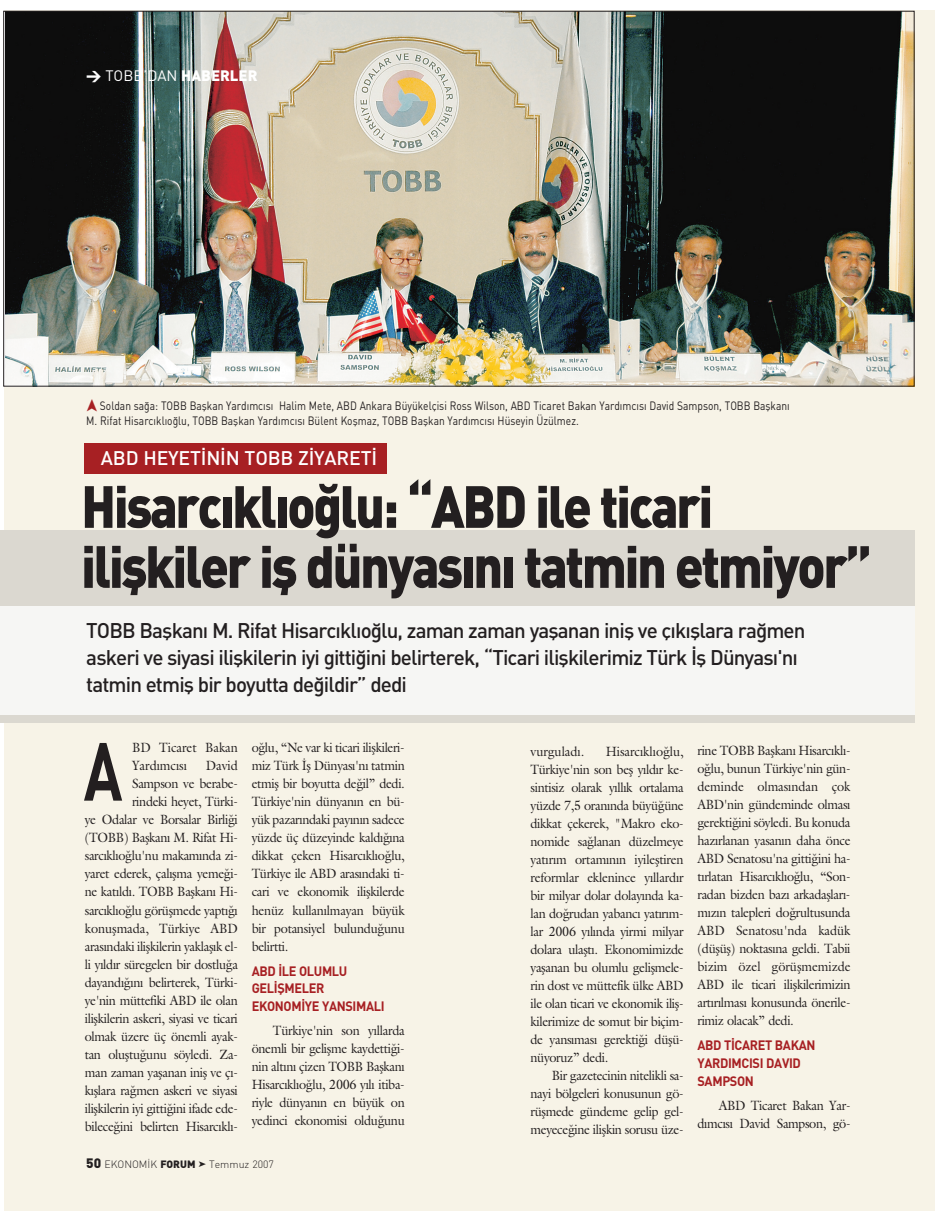
<style>
.page{position:relative;width:935px;height:1211px;background:#fff}
.page>*{position:absolute;margin:0;border:0;box-sizing:border-box;transform-origin:0 0}
.t1{font:81px "DINT Bold";color:#231f20;scale:.75 1}
.t2{font:58.5px/60px "DINT Black";letter-spacing:-.045em;color:#231f20;scale:.88 1}
.t3{font:21px/27px "DINT Medium";letter-spacing:-.045em;color:#231f20}
.t4{font:19.5px "DINT Medium";letter-spacing:-.01em;color:#fff}
.t5{font:15px "DINT Black";color:#fff}
.t6{font:13.5px/18px "Galliard Turk";letter-spacing:-.03em;color:#231f20;text-align:justify;scale:.94 1}
.t7{font:13.5px/18px "DINT Bold";letter-spacing:-.025em;color:#a72023;scale:.94 1}
.t8{font:13.5px/18px "Galliard Turk";letter-spacing:-.005em;color:#231f20;scale:.94 1}
.t9{font:12px/14.7px "DINT";color:#231f20;scale:.85 1}
.t10{font:10.5px "DINT Light";color:#231f20}
.s1{font-family:"DINT"}
.s2{font-family:"DINT Black";font-size:13.5px}
.s3{font-family:"DINT Black"}
</style>
<div class="page">
<div style="left:4px;top:10px;width:930px;height:1200px;background:#f7f3e7"></div>
<div style="left:0;top:530px;width:914px;height:192px;background:#dbd8d0"></div>
<div style="left:0;top:605px;width:914px;height:109px;background:#f6f6f4"></div>
<div style="left:85px;top:443px;width:302px;height:31px;background:#a72023"></div>
<img style="left:5px;top:13px;width:907px;height:371px">
<p class="t5" style="left:86px;top:70px;width:173px">&gt; <span class="s1">TOBB’DAN</span> HABERLER</p>
<p class="t9" style="left:86px;top:400px;width:829px;text-indent:14px">Soldan sa¤a: TOBB Baflkan Yard›mc›s› Halim Mete, ABD Ankara Büyükelçisi Ross Wilson, ABD Ticaret Bakan Yard›mc›s› David Sampson, TOBB Baflkan›<br>M. Rifat Hisarc›kl›o¤lu, TOBB Baflkan Yard›mc›s› Bülent Koflmaz, TOBB Baflkan Yard›mc›s› Hüseyin Üzülmez.</p>
<h3 class="t4" style="left:101px;top:451px;width:278px">ABD HEYET‹N‹N TOBB Z‹YARET‹</h3>
<h2 class="t2" style="left:81px;top:482px;width:900px">Hisarc›kl›o¤lu: “ABD ile ticari iliflkiler ifl dünyas›n› tatmin etmiyor”</h2>
<h3 class="t3" style="left:86px;top:619px;width:720px">TOBB Baflkan› M. Rifat Hisarc›kl›o¤lu, zaman zaman yaflanan inifl ve ç›k›fllara ra¤men askeri ve siyasi iliflkilerin iyi gitti¤ini belirterek, “Ticari iliflkilerimiz Türk ‹fl Dünyas›'n› tatmin etmifl bir boyutta de¤ildir” dedi</h3>
<p class="t8" style="left:132px;top:740px;width:114px">BD Ticaret Bakan<br>Yard›mc›s›</p>
<h1 class="t1" style="left:84px;top:743px;width:53px">A</h1>
<p class="t6" style="left:85px;top:758px;width:164px;text-align:right">David<br>Sampson ve berabe-<br>rindeki heyet, Türki-<br>ye Odalar ve Borsalar Birli¤i (TOBB) Baflkan› M. Rifat Hi&shy;sarc›kl›o¤lu'nu makam›nda zi&shy;yaret ederek, çal›flma yeme¤i&shy;ne kat›ld›. TOBB Baflkan› Hi&shy;sarc›kl›o¤lu görüflmede yapt›¤› konuflmada, Türkiye ABD aras›ndaki iliflkilerin yaklafl›k el&shy;li y›ld›r süregelen bir dostlu¤a dayand›¤›n› belirterek, Türki&shy;ye'nin müttefiki ABD ile olan iliflkilerin askeri, siyasi ve ticari olmak üzere üç önemli ayak&shy;tan olufltu¤unu söyledi. Za&shy;man zaman yaflanan inifl ve ç›- k›fllara ra¤men askeri ve siyasi iliflkilerin iyi gitti¤ini ifade ede&shy;bilece¤ini belirten Hisarc›kl›-</p>
<p class="t6" style="left:252px;top:740px;width:164px">o¤lu, “Ne var ki ticari iliflkileri&shy;miz Türk ‹fl Dünyas›'n› tatmin etmifl bir boyutta de¤il” dedi.<br>Türkiye'nin dünyan›n en bü&shy;yük pazar›ndaki pay›n›n sadece yüzde üç düzeyinde kald›¤›na dikkat çeken Hisarc›kl›o¤lu, Türkiye ile ABD aras›ndaki ti&shy;cari ve ekonomik iliflkilerde henüz kullan›lmayan büyük bir potansiyel bulundu¤unu belirtti.</p>
<p class="t7" style="left:252px;top:963px;width:143px">ABD ‹LE OLUMLU<br>GEL‹fiMELER<br>EKONOM‹YE YANSIMALI</p>
<p class="t6" style="left:252px;top:1023px;width:164px;text-indent:21px">Türkiye'nin son y›llarda önemli bir geliflme kaydetti¤i&shy;nin alt›n› çizen TOBB Baflkan› Hisarc›kl›o¤lu, 2006 y›l› itiba&shy;riyle dünyan›n en büyük on yedinci ekonomisi oldu¤unu</p>
<p class="t10" style="left:86px;top:1160px;width:111px"><span class="s2">50</span> EKONOM‹K <span class="s3">FORUM</span></p>
<p class="t10" style="left:209px;top:1160px;width:66px">Temmuz 2007</p>
<p class="t8" style="left:530px;top:743px;width:59px">vurgulad›.</p>
<p class="t6" style="left:530px;top:743px;width:164px;text-indent:75px">Hisarc›kl›o¤lu, Türkiye'nin son befl y›ld›r ke&shy;sintisiz olarak y›ll›k ortalama yüzde 7,5 oran›nda büyü¤üne dikkat çekerek, "Makro eko&shy;nomide sa¤lanan düzelmeye yat›r›m ortam›n›n iyilefltiren reformlar eklenince y›llard›r bir milyar dolar dolay›nda ka&shy;lan do¤rudan yabanc› yat›r›m&shy;lar 2006 y›l›nda yirmi milyar dolara ulaflt›. Ekonomimizde yaflanan bu olumlu geliflmele&shy;rin dost ve müttefik ülke ABD ile olan ticari ve ekonomik ilifl&shy;kilerimize de somut bir biçim&shy;de yans›mas› gerekti¤i düflü&shy;nüyoruz” dedi.</p>
<p class="t6" style="left:530px;top:1067px;width:164px;text-indent:21px">Bir gazetecinin nitelikli sa&shy;nayi bölgeleri konusunun gö&shy;rüflmede gündeme gelip gel&shy;meyece¤ine iliflkin sorusu üze-</p>
<p class="t6" style="left:697px;top:743px;width:164px">rine TOBB Baflkan› Hisarc›kl›- o¤lu, bunun Türkiye'nin gün&shy;deminde olmas›ndan çok ABD'nin gündeminde olmas› gerekti¤ini söyledi. Bu konuda haz›rlanan yasan›n daha önce ABD Senatosu'na gitti¤ini ha&shy;t›rlatan Hisarc›kl›o¤lu, “Son&shy;radan bizden baz› arkadafllar›- m›z›n talepleri do¤rultusunda ABD Senatosu'nda kadük (düflüfl) noktas›na geldi. Tabii bizim özel görüflmemizde ABD ile ticari iliflkilerimizin art›r›lmas› konusunda önerile&shy;rimiz olacak” dedi.</p>
<p class="t7" style="left:697px;top:1037px;width:127px">ABD T‹CARET BAKAN<br>YARDIMCISI DAVID<br>SAMPSON</p>
<p class="t6" style="left:697px;top:1098px;width:164px;text-align:right">ABD Ticaret Bakan Yar&shy;d›mc›s› David Sampson, gö-</p>
</div>
